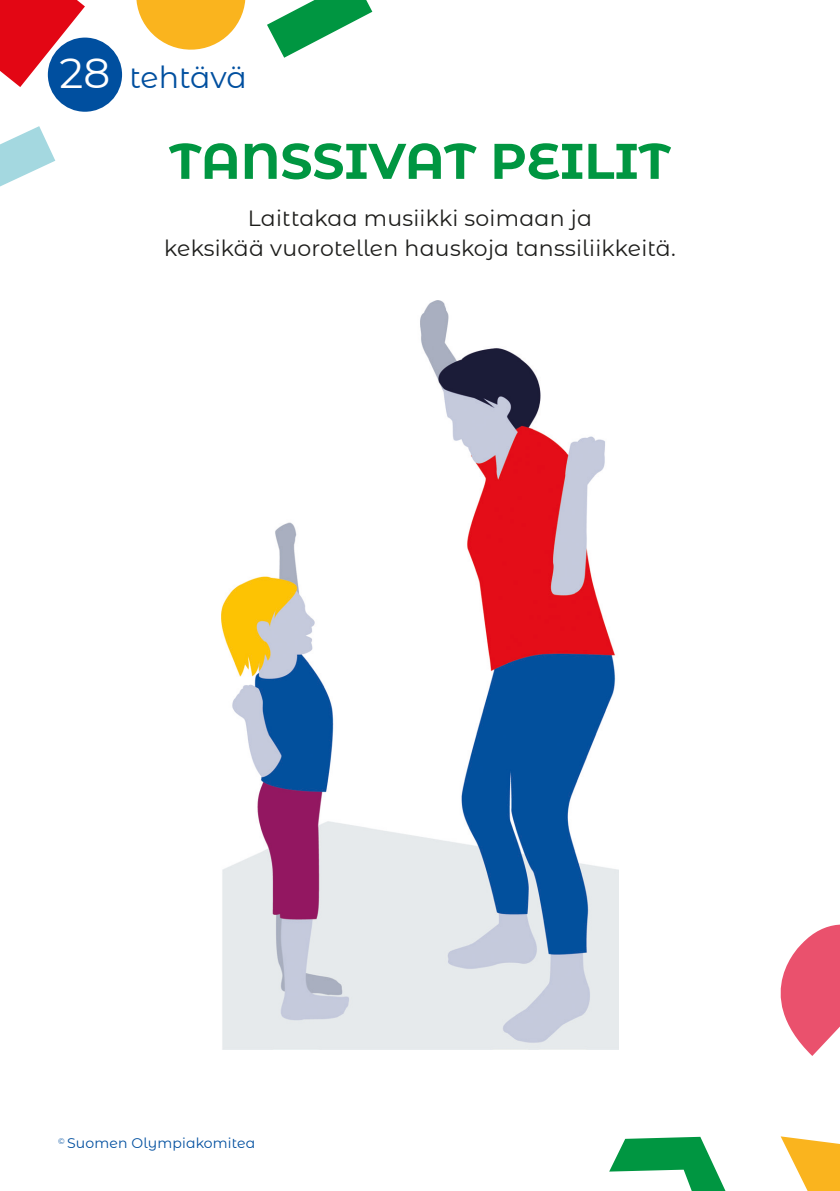
<style>
.page{position:relative;width:840px;height:1191px;background:#fff}
.page>*{position:absolute;margin:0;border:0;box-sizing:border-box;transform-origin:0 0}
.otsikko_25pt_vihrea{font:700 50px "Montserrat Alternates";color:#009641}
.tehtava_numero{font:42px "Montserrat Alternates";color:#fff}
.t1{font:30px "Montserrat Alternates";letter-spacing:-.01em;color:#004f9f}
.leipateksti_12pt{font:22px/30px "Montserrat Alternates";letter-spacing:.01em;color:#1d1d1b;text-align:center}
.t2{font:14px "Montserrat Alternates";letter-spacing:.01em;color:#004f9f}
</style>
<div class="page">
<div style="left:48px;top:38px;width:74px;height:74px;background:#004f9f;border-radius:50%"></div>
<svg style="left:0;top:0;width:85px;height:87px"></svg>
<svg style="left:136px;top:0;width:110px;height:50px"></svg>
<svg style="left:267px;top:0;width:105px;height:58px"></svg>
<svg style="left:0;top:126px;width:55px;height:61px"></svg>
<svg style="left:609px;top:1136px;width:117px;height:55px"></svg>
<svg style="left:780px;top:924px;width:59px;height:132px"></svg>
<svg style="left:780px;top:1136px;width:59px;height:55px"></svg>
<img style="left:221px;top:300px;width:397px;height:749px">
<p class="tehtava_numero" style="left:60px;top:44px;width:52px">28</p>
<h3 class="t1" style="left:129px;top:57px;width:119px">tehtävä</h3>
<p class="otsikko_25pt_vihrea" style="left:169px;top:125px;width:502px">TANSSIVAT PEILIT</p>
<p class="leipateksti_12pt" style="left:164px;top:202px;width:512px">Laittakaa musiikki soimaan ja<br>keksikää vuorotellen hauskoja tanssiliikkeitä.</p>
<p class="t2" style="left:58px;top:1133px;width:198px"><sup>©</sup> Suomen Olympiakomitea</p>
</div>
